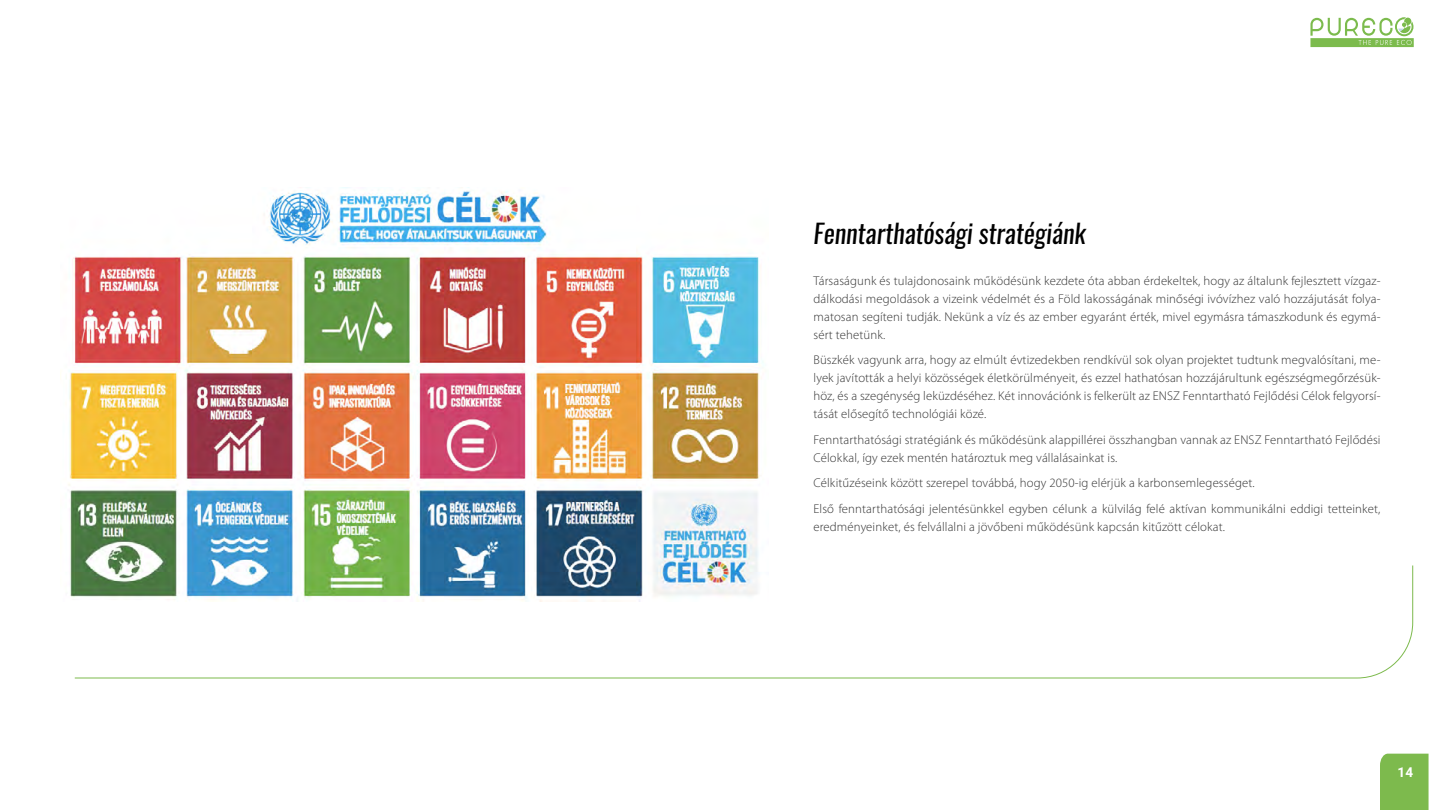
<style>
.page{position:relative;width:1440px;height:810px;background:#fff}
.page>*{position:absolute;margin:0;border:0;box-sizing:border-box;transform-origin:0 0}
.t1{font:italic 26.25px "Oswald";color:#000}
.t2{font:700 13.5px "Roboto";color:#fff}
.t3{font:300 12.75px/18px "Myriad Pro";letter-spacing:.01em;color:#333;text-align:justify}
</style>
<div class="page">
<svg style="left:1310px;top:17px;width:104px;height:30px"></svg>
<div style="left:1380px;top:754px;width:49px;height:56px;background:#7dba4d"></div>
<img style="left:68px;top:190px;width:695px;height:407px">
<svg style="left:74px;top:565px;width:1339px;height:114px"></svg>
<h1 class="t1" style="left:814px;top:215px;width:274px">Fenntarthatósági stratégiánk</h1>
<p class="t3" style="left:814px;top:271px;width:569px">Társaságunk és tulajdonosaink működésünk kezdete óta abban érdekeltek, hogy az általunk fejlesztett vízgaz&shy;dálkodási megoldások a vizeink védelmét és a Föld lakosságának minőségi ivóvízhez való hozzájutását folya&shy;matosan segíteni tudják. Nekünk a víz és az ember egyaránt érték, mivel egymásra támaszkodunk és egymá&shy;sért tehetünk.</p>
<p class="t3" style="left:814px;top:351px;width:569px">Büszkék vagyunk arra, hogy az elmúlt évtizedekben rendkívül sok olyan projektet tudtunk megvalósítani, me&shy;lyek javították a helyi közösségek életkörülményeit, és ezzel hathatósan hozzájárultunk egészségmegőrzésük&shy;höz, és a szegénység leküzdéséhez. Két innovációnk is felkerült az ENSZ Fenntartható Fejlődési Célok felgyorsí&shy;tását elősegítő technológiái közé.</p>
<p class="t3" style="left:814px;top:430px;width:569px">Fenntarthatósági stratégiánk és működésünk alappillérei összhangban vannak az ENSZ Fenntartható Fejlődési<br>Célokkal, így ezek mentén határoztuk meg vállalásainkat is.</p>
<p class="t3" style="left:814px;top:470px;width:569px;line-height:25.5px">Célkitűzéseink között szerepel továbbá, hogy 2050-ig elérjük a karbonsemlegességet.<br>Első fenntarthatósági jelentésünkkel egyben célunk a külvilág felé aktívan kommunikálni eddigi tetteinket,</p>
<p class="t3" style="left:814px;top:517px;width:413px">eredményeinket, és felvállalni a jövőbeni működésünk kapcsán kitűzött célokat.</p>
<p class="t2" style="left:1398px;top:763px;width:17px">14</p>
</div>
